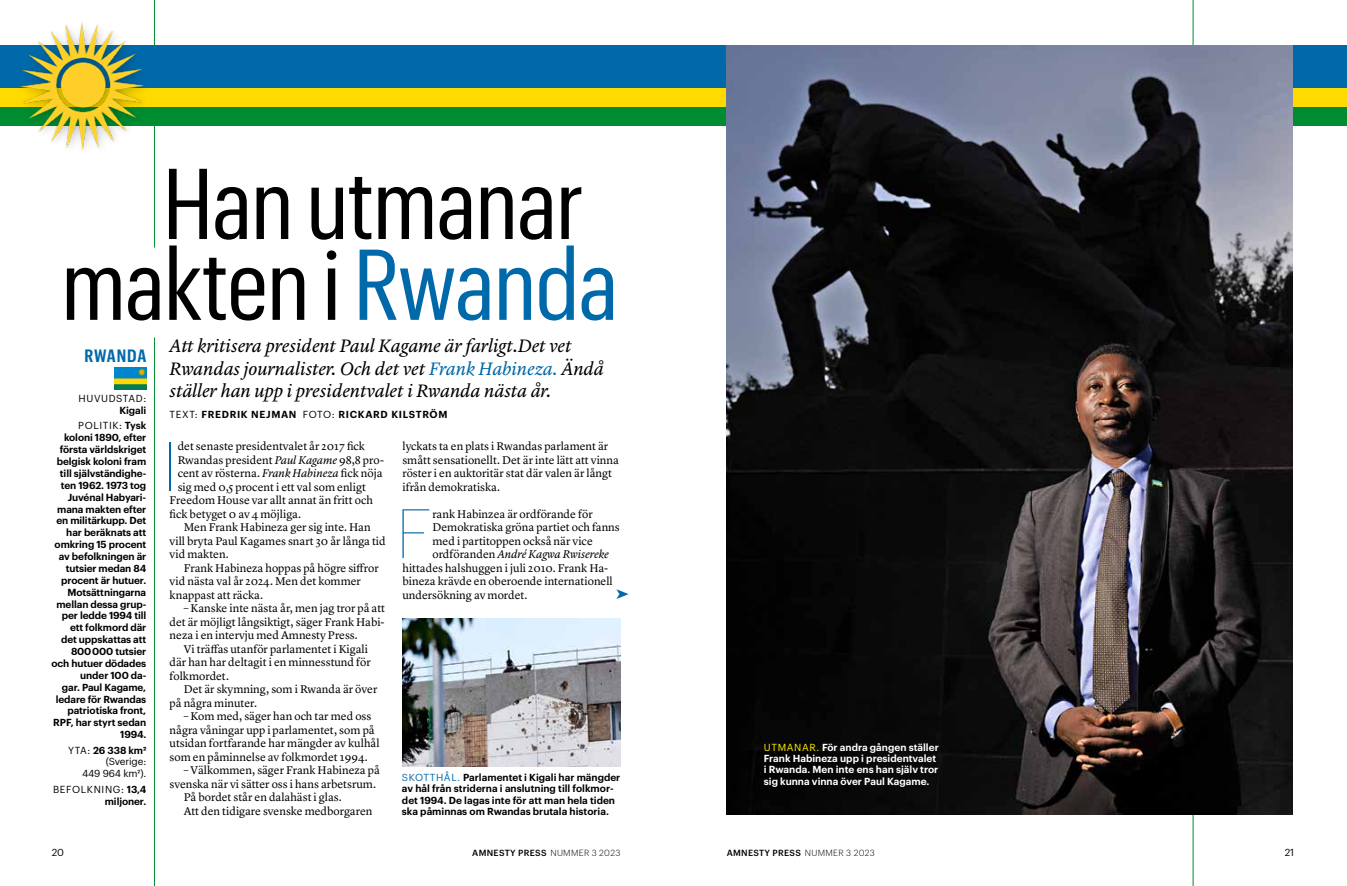
<style>
.page{position:relative;width:1347px;height:886px;background:#fff}
.page>*{position:absolute;margin:0;border:0;box-sizing:border-box;transform-origin:0 0}
.t1{font:98.12px/80.8px "Graphik Cond";letter-spacing:-.01em;color:#000}
.t2{font:100 68.25px "Graphik";color:#0069a9}
.t3{font:italic 18.75px/22.5px "Lyon Text";letter-spacing:-.005em;color:#000}
.t4{font:600 17.5px "Graphik Cond";letter-spacing:.05em;color:#0069a9}
.t5{font:11.62px/13.5px "Lyon Text";color:#000}
.t6{font:italic 11.62px "Lyon Text";letter-spacing:-.01em;color:#000}
.t7{font:600 10px/11.9px "Graphik";letter-spacing:-.01em;color:#000;text-align:right}
.t8{font:600 10px/11.2px "Graphik";color:#fff}
.t9{font:600 10px "Graphik";letter-spacing:.065em;color:#000}
.t10{font:10px/11.9px "Graphik";letter-spacing:-.01em;color:#000;text-align:right}
.t11{font:10px "Graphik";letter-spacing:.065em;color:#000}
.t12{font:500 8.75px "Graphik";letter-spacing:.035em;color:#000}
.s1{color:#0069a9}
.s2{font-weight:400}
.s3{font-weight:600}
.s4{font-style:italic}
.s5{font-style:normal}
.s6{font-weight:400;color:#0069a9}
.s7{font-weight:400;color:#ffed00}
.s8{font-weight:300}
</style>
<div class="page">
<hr style="left:1192px;top:0;width:1px;height:886px;background:#008c31">
<hr style="left:154px;top:337px;width:1px;height:549px;background:#008c31">
<hr style="left:154px;top:0;width:1px;height:247px;background:#008c31">
<img style="left:114px;top:368px;width:32px;height:21px">
<div style="left:0;top:45px;width:1346px;height:43px;background:#0069a9"></div>
<div style="left:0;top:88px;width:1346px;height:19px;background:#ffda00"></div>
<div style="left:0;top:107px;width:1346px;height:19px;background:#008c31"></div>
<img style="left:726px;top:45px;width:566px;height:769px">
<img style="left:402px;top:619px;width:218px;height:148px">
<div style="left:17px;top:19px;width:136px;height:138px;background:#fff"></div>
<img style="left:17px;top:22px;width:135px;height:129px">
<h1 class="t1" style="left:61px;top:162px;width:558px;text-indent:102px">Han utmanar makten i <span class="s1">Rwanda</span></h1>
<h3 class="t3" style="left:170px;top:333px;width:436px">Att kritisera president Paul Kagame är farligt.Det vet<br>Rwandas journalister. Och det vet <span class="s1">Frank Habineza.</span> Ändå ställer han upp i presidentvalet i Rwanda nästa år.</h3>
<p class="t9" style="left:170px;top:406px;width:279px"><span class="s2">TEXT:</span> FREDRIK NEJMAN <span class="s2">FOTO:</span> RICKARD KILSTRÖM</p>
<p class="t5" style="left:402px;top:438px;width:218px">lyckats ta en plats i Rwandas parlament är smått sensationellt. Det är inte lätt att vinna röster i en auktoritär stat där valen är långt ifrån demokratiska.</p>
<h2 class="t2" style="left:396px;top:485px;width:38px">F</h2>
<p class="t5" style="left:432px;top:506px;width:162px">rank Habinzea är ordförande för</p>
<h3 class="t4" style="left:84px;top:346px;width:63px">RWANDA</h3>
<p class="t11" style="left:78px;top:391px;width:69px">HUVUDSTAD:</p>
<p class="t7" style="left:78px;top:402px;width:70px;line-height:15.4px">Kigali<br><span class="s2">POLITIK:</span> Tysk</p>
<p class="t7" style="left:51px;top:431px;width:96px">koloni 1890, efter första världskriget belgisk koloni fram till självständighe&shy;ten 1962. 1973 tog<br>Juvénal Habyari&shy;mana makten efter en militärkupp. Det har beräknats att omkring 15 procent av befolkningen är tutsier medan 84 procent är hutuer.<br>Motsättningarna mellan dessa grup&shy;per ledde 1994 till ett folkmord där<br>det uppskattas att<br>800 000 tutsier och hutuer dödades under 100 da-<br>gar. Paul Kagame, ledare för Rwandas patriotiska front,<br>RPF, har styrt sedan<br>1994.</p>
<p class="t10" style="left:68px;top:743px;width:80px">YTA: <span class="s3">26 338 km² </span>(Sverige:<br>449 964 km²).</p>
<p class="t7" style="left:53px;top:782px;width:95px"><span class="s2">BEFOLKNING:</span> 13,4 miljoner.</p>
<h2 class="t2" style="left:163px;top:418px;width:16px">I</h2>
<p class="t5" style="left:178px;top:438px;width:189px">det senaste presidentvalet år 2017 fick</p>
<p class="t5" style="left:178px;top:452px;width:208px">Rwandas president <span class="s4">Paul Kagame</span> 98,8 pro-</p>
<p class="t5" style="left:178px;top:465px;width:206px">cent av rösterna. <span class="s4">Frank Habineza</span> fick nöja</p>
<p class="t5" style="left:178px;top:479px;width:190px">sig med 0,5 procent i ett val som enligt</p>
<p class="t5" style="left:170px;top:492px;width:205px">Freedom House var allt annat än fritt och</p>
<p class="t5" style="left:170px;top:506px;width:133px">fick betyget 0 av 4 möjliga.</p>
<p class="t5" style="left:184px;top:519px;width:188px">Men Frank Habineza ger sig inte. Han</p>
<p class="t5" style="left:170px;top:533px;width:218px">vill bryta Paul Kagames snart 30 år långa tid</p>
<p class="t5" style="left:170px;top:546px;width:61px">vid makten.</p>
<p class="t5" style="left:184px;top:560px;width:196px">Frank Habineza hoppas på högre siffror</p>
<p class="t5" style="left:170px;top:573px;width:193px">vid nästa val år 2024. Men det kommer</p>
<p class="t5" style="left:170px;top:587px;width:95px">knappast att räcka.</p>
<p class="t5" style="left:170px;top:600px;width:217px;text-align:justify;text-indent:14px">– Kanske inte nästa år, men jag tror på att det är möjligt långsiktigt, säger Frank Habi&shy;neza i en intervju med Amnesty Press.</p>
<p class="t5" style="left:170px;top:641px;width:203px;text-indent:14px">Vi träffas utanför parlamentet i Kigali där han har deltagit i en minnesstund för folkmordet.</p>
<p class="t5" style="left:170px;top:681px;width:209px;text-indent:14px">Det är skymning, som i Rwanda är över på några minuter.</p>
<p class="t5" style="left:170px;top:708px;width:211px;text-indent:14px">– Kom med, säger han och tar med oss några våningar upp i parlamentet, som på utsidan fortfarande har mängder av kulhål som en påminnelse av folkmordet 1994.</p>
<p class="t5" style="left:184px;top:762px;width:198px">– Välkommen, säger Frank Habineza på</p>
<p class="t5" style="left:170px;top:776px;width:208px">svenska när vi sätter oss i hans arbetsrum.</p>
<p class="t5" style="left:184px;top:789px;width:159px">På bordet står en dalahäst i glas.</p>
<p class="t5" style="left:184px;top:803px;width:190px">Att den tidigare svenske medborgaren</p>
<p class="t5" style="left:432px;top:519px;width:189px">Demokratiska gröna partiet och fanns</p>
<p class="t5" style="left:432px;top:533px;width:162px">med i partitoppen också när vice</p>
<p class="t6" style="left:432px;top:545px;width:178px"><span class="s5">ordföranden</span> André Kagwa Rwisereke</p>
<p class="t5" style="left:402px;top:560px;width:207px">hittades halshuggen i juli 2010. Frank Ha-</p>
<p class="t5" style="left:402px;top:573px;width:212px">bineza krävde en oberoende internationell</p>
<p class="t5" style="left:402px;top:587px;width:127px">undersökning av mordet.</p>
<p class="t7" style="left:402px;top:771px;width:220px;line-height:11.2px;text-align:left"><span class="s6">SKOTTHÅL.</span> Parlamentet i Kigali har mängder av hål från striderna i anslutning till folkmor&shy;det 1994. De lagas inte för att man hela tiden ska påminnas om Rwandas brutala historia.</p>
<p class="t8" style="left:764px;top:741px;width:176px"><span class="s7">UTMANAR.</span> För andra gången ställer Frank Habineza upp i presidentvalet i Rwanda. Men inte ens han själv tror sig kunna vinna över Paul Kagame.</p>
<p class="t10" style="left:52px;top:845px;width:14px">20</p>
<p class="t12" style="left:472px;top:846px;width:149px">AMNESTY PRESS <span class="s8">NUMMER 3 2023</span></p>
<p class="t12" style="left:726px;top:846px;width:149px">AMNESTY PRESS <span class="s8">NUMMER 3 2023</span></p>
<p class="t10" style="left:1284px;top:845px;width:11px">21</p>
</div>
